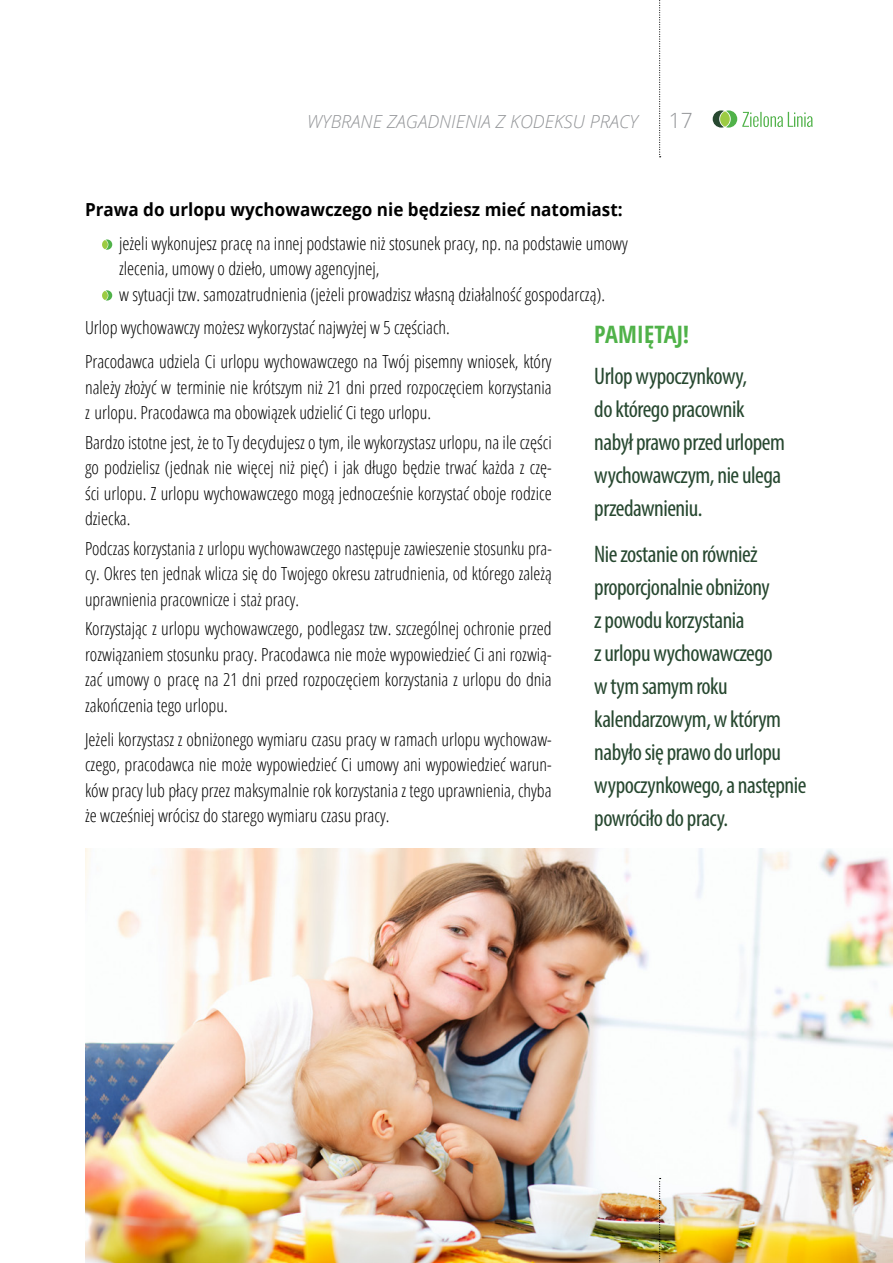
<style>
.page{position:relative;width:893px;height:1263px;background:#fff}
.page>*{position:absolute;margin:0;border:0;box-sizing:border-box;transform-origin:0 0}
.t1{font:condensed 24px/33px "Myriad Pro";letter-spacing:-.02em;color:#274830}
.t2{font:700 condensed 24px "Open Sans";color:#50b249}
.t3{font:300 21px "Open Sans";color:#939598}
.t4{font:300 condensed 18px/25.5px "Open Sans";color:#000;text-align:justify}
.t5{font:700 18px "Open Sans";color:#000;scale:.95 1}
.t6{font:italic 300 18px "Open Sans";color:#939598}
</style>
<div class="page">
<svg style="left:713px;top:110px;width:100px;height:18px"></svg>
<svg style="left:102px;top:239px;width:10px;height:11px"></svg>
<svg style="left:102px;top:290px;width:10px;height:11px"></svg>
<img style="left:85px;top:848px;width:808px;height:415px">
<svg style="left:659px;top:1178px;width:2px;height:85px"></svg>
<svg style="left:659px;top:0;width:2px;height:157px"></svg>
<p class="t6" style="left:307px;top:109px;width:332px">WYBRANE ZAGADNIENIA Z KODEKSU PRACY</p>
<p class="t3" style="left:669px;top:106px;width:25px">17</p>
<p class="t5" style="left:85px;top:196px;width:567px">Prawa do urlopu wychowawczego nie będziesz mieć natomiast:</p>
<p class="t4" style="left:119px;top:230px;width:510px;text-align:left">jeżeli wykonujesz pracę na innej podstawie niż stosunek pracy, np. na podstawie umowy zlecenia, umowy o dzieło, umowy agencyjnej,<br>w sytuacji tzw. samozatrudnienia (jeżeli prowadzisz własną działalność gospodarczą).</p>
<p class="t4" style="left:85px;top:310px;width:468px;line-height:33.9px">Urlop wychowawczy możesz wykorzystać najwyżej w 5 częściach.<br>Pracodawca udziela Ci urlopu wychowawczego na Twój pisemny wniosek, który</p>
<p class="t4" style="left:85px;top:374px;width:468px">należy złożyć w terminie nie krótszym niż 21 dni przed rozpoczęciem korzystania z urlopu. Pracodawca ma obowiązek udzielić Ci tego urlopu.</p>
<p class="t4" style="left:85px;top:429px;width:468px">Bardzo istotne jest, że to Ty decydujesz o tym, ile wykorzystasz urlopu, na ile części go podzielisz (jednak nie więcej niż pięć) i jak długo będzie trwać każda z czę&shy;ści urlopu. Z urlopu wychowawczego mogą jednocześnie korzystać oboje rodzice dziecka.</p>
<p class="t4" style="left:85px;top:535px;width:468px">Podczas korzystania z urlopu wychowawczego następuje zawieszenie stosunku pra&shy;cy. Okres ten jednak wlicza się do Twojego okresu zatrudnienia, od którego zależą uprawnienia pracownicze i staż pracy.</p>
<p class="t4" style="left:85px;top:616px;width:468px">Korzystając z urlopu wychowawczego, podlegasz tzw. szczególnej ochronie przed rozwiązaniem stosunku pracy. Pracodawca nie może wypowiedzieć Ci ani rozwią&shy;zać umowy o pracę na 21 dni przed rozpoczęciem korzystania z urlopu do dnia zakończenia tego urlopu.</p>
<p class="t4" style="left:85px;top:726px;width:468px">Jeżeli korzystasz z obniżonego wymiaru czasu pracy w ramach urlopu wychowaw&shy;czego, pracodawca nie może wypowiedzieć Ci umowy ani wypowiedzieć warun&shy;ków pracy lub płacy przez maksymalnie rok korzystania z tego uprawnienia, chyba że wcześniej wrócisz do starego wymiaru czasu pracy.</p>
<h1 class="t2" style="left:594px;top:317px;width:97px">PAMIĘTAJ!</h1>
<h1 class="t1" style="left:594px;top:359px;width:192px">Urlop wypoczynkowy,<br>do którego pracownik nabył prawo przed urlopem wychowawczym, nie ulega przedawnieniu.</h1>
<h1 class="t1" style="left:594px;top:537px;width:214px">Nie zostanie on również proporcjonalnie obniżony<br>z powodu korzystania<br>z urlopu wychowawczego<br>w tym samym roku kalendarzowym, w którym nabyło się prawo do urlopu wypoczynkowego, a następnie powróciło do pracy.</h1>
</div>
